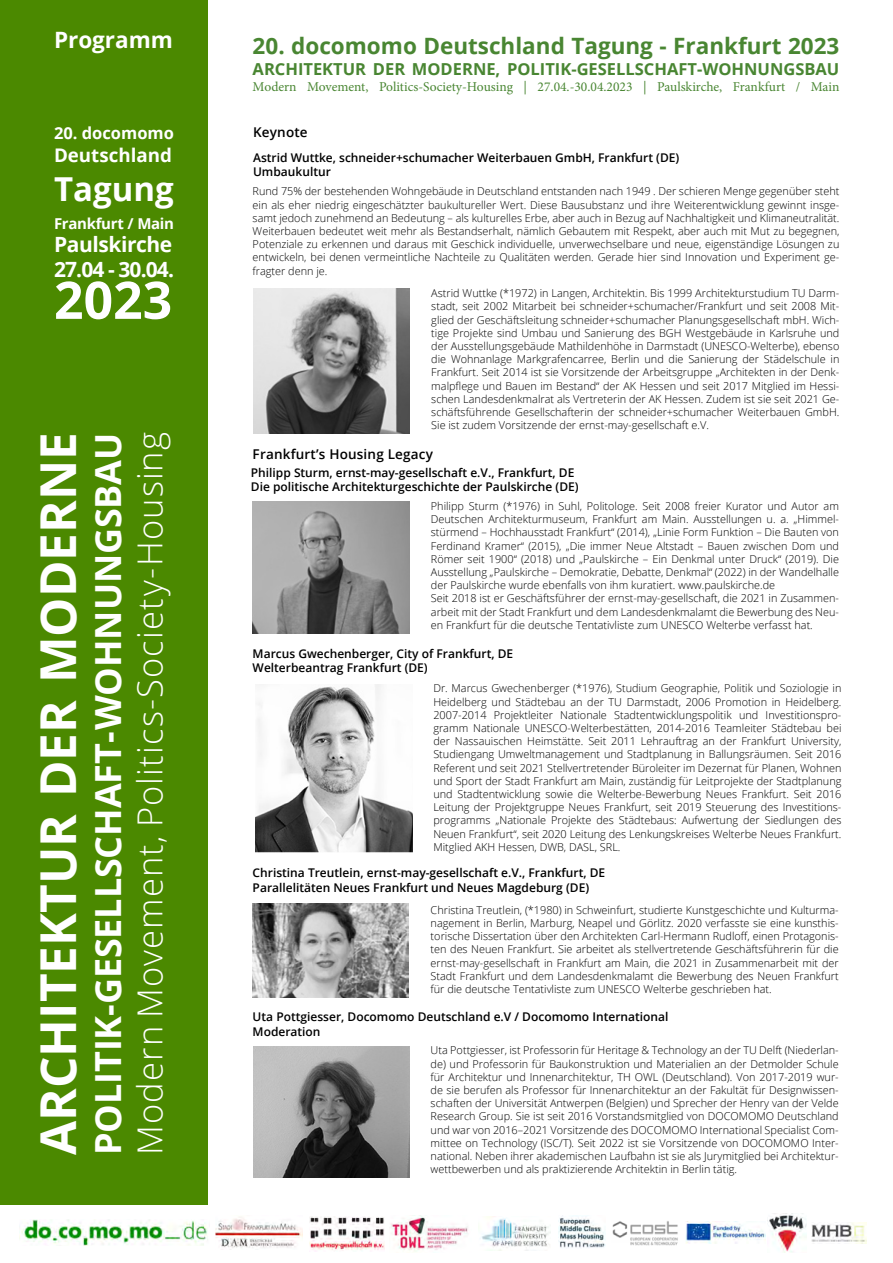
<style>
.page{position:relative;width:893px;height:1263px;background:#fff}
.page>*{position:absolute;margin:0;border:0;box-sizing:border-box;transform-origin:0 0}
.t1{font:700 51.75px "Open Sans";color:#fff}
.t2{font:700 49.5px "Open Sans";color:#fff}
.t3{font:700 36px "Open Sans";letter-spacing:-.005em;color:#fff}
.t4{font:300 34.5px "Open Sans";letter-spacing:.03em;color:#fff}
.t5{font:700 33px "Open Sans";color:#fff}
.t6{font:700 22.5px "Open Sans";color:#498632}
.t7{font:700 22.5px "Open Sans";color:#fff}
.t8{font:700 21px/25.2px "Open Sans";letter-spacing:-.02em;color:#fff}
.t9{font:700 18.75px "Open Sans";color:#fff}
.t10{font:700 16.5px "Open Sans";color:#498632}
.t11{font:700 16.5px "Open Sans";color:#fff}
.t12{font:700 15px "Open Sans";letter-spacing:-.02em;color:#fff}
.t13{font:13.5px "Minion Pro";color:#498632}
.t14{font:600 13.5px "Open Sans";letter-spacing:.015em;color:#000}
.t15{font:600 12px/14.4px "Open Sans";color:#000}
.t16{font:300 10.8px/13.2px "Open Sans";color:#000;text-align:justify}
</style>
<div class="page">
<div style="left:0;top:0;width:208px;height:1204px;background:#4b8900"></div>
<img style="left:19px;top:1219px;width:189px;height:27px">
<img style="left:215px;top:1217px;width:88px;height:31px">
<img style="left:309px;top:1216px;width:76px;height:36px">
<img style="left:391px;top:1215px;width:77px;height:37px">
<img style="left:481px;top:1217px;width:69px;height:33px">
<img style="left:686px;top:1222px;width:79px;height:21px">
<img style="left:558px;top:1215px;width:47px;height:33px">
<img style="left:769px;top:1215px;width:38px;height:37px">
<img style="left:811px;top:1222px;width:55px;height:22px">
<img style="left:612px;top:1221px;width:66px;height:25px">
<img style="left:253px;top:289px;width:156px;height:144px">
<img style="left:253px;top:502px;width:156px;height:131px">
<img style="left:253px;top:903px;width:156px;height:94px">
<img style="left:256px;top:685px;width:156px;height:167px">
<img style="left:253px;top:1046px;width:157px;height:132px">
<h3 class="t7" style="left:54px;top:24px;width:120px">Programm</h3>
<h3 class="t11" style="left:54px;top:121px;width:122px">20. docomomo</h3>
<h3 class="t9" style="left:54px;top:142px;width:119px">Deutschland</h3>
<h3 class="t5" style="left:54px;top:166px;width:121px">Tagung</h3>
<h3 class="t12" style="left:54px;top:213px;width:122px">Frankfurt / Main</h3>
<h3 class="t8" style="left:54px;top:231px;width:122px">Paulskirche<br>27.04 - 30.04.</h3>
<h1 class="t1" style="left:54px;top:264px;width:120px">2023</h1>
<h2 class="t2" style="left:23px;top:1155px;width:724px;rotate:-90deg">ARCHITEKTUR DER MODERNE</h2>
<h3 class="t3" style="left:83px;top:1155px;width:724px;rotate:-90deg">POLITIK-GESELLSCHAFT- WOHNUNGSBAU</h3>
<h3 class="t4" style="left:126px;top:1155px;width:724px;rotate:-90deg">Modern Movement, Politics-Society-Housing</h3>
<h3 class="t6" style="left:253px;top:30px;width:588px">20. docomomo Deutschland Tagung - Frankfurt 2023</h3>
<h3 class="t10" style="left:253px;top:57px;width:588px">ARCHITEKTUR DER MODERNE, POLITIK-GESELLSCHAFT-WOHNUNGSBAU</h3>
<p class="t13" style="left:253px;top:78px;width:588px">Modern Movement, Politics-Society-Housing | 27.04.-30.04.2023 | Paulskirche, Frankfurt / Main</p>
<p class="t14" style="left:253px;top:123px;width:56px">Keynote</p>
<p class="t15" style="left:253px;top:150px;width:428px">Astrid Wuttke, schneider+schumacher Weiterbauen GmbH, Frankfurt (DE)<br>Umbaukultur</p>
<p class="t16" style="left:253px;top:185px;width:588px">Rund 75% der bestehenden Wohngebäude in Deutschland entstanden nach 1949 . Der schieren Menge gegenüber steht ein als eher niedrig eingeschätzter baukultureller Wert. Diese Bausubstanz und ihre Weiterentwicklung gewinnt insge&shy;samt jedoch zunehmend an Bedeutung – als kulturelles Erbe, aber auch in Bezug auf Nachhaltigkeit und Klimaneutralität.<br>Weiterbauen bedeutet weit mehr als Bestandserhalt, nämlich Gebautem mit Respekt, aber auch mit Mut zu begegnen, Potenziale zu erkennen und daraus mit Geschick individuelle, unverwechselbare und neue, eigenständige Lösungen zu entwickeln, bei denen vermeintliche Nachteile zu Qualitäten werden. Gerade hier sind Innovation und Experiment ge&shy;fragter denn je.</p>
<p class="t16" style="left:431px;top:286px;width:410px">Astrid Wuttke (*1972) in Langen, Architektin. Bis 1999 Architekturstudium TU Darm&shy;stadt, seit 2002 Mitarbeit bei schneider+schumacher/Frankfurt und seit 2008 Mit&shy;glied der Geschäftsleitung schneider+schumacher Planungsgesellschaft mbH. Wich&shy;tige Projekte sind Umbau und Sanierung des BGH Westgebäude in Karlsruhe und der Ausstellungsgebäude Mathildenhöhe in Darmstadt (UNESCO-Welterbe), ebenso die Wohnanlage Markgrafencarree, Berlin und die Sanierung der Städelschule in Frankfurt. Seit 2014 ist sie Vorsitzende der Arbeitsgruppe „Architekten in der Denk&shy;malpflege und Bauen im Bestand“ der AK Hessen und seit 2017 Mitglied im Hessi&shy;schen Landesdenkmalrat als Vertreterin der AK Hessen. Zudem ist sie seit 2021 Ge&shy;schäftsführende Gesellschafterin der schneider+schumacher Weiterbauen GmbH.<br>Sie ist zudem Vorsitzende der ernst-may-gesellschaft e.V.</p>
<p class="t14" style="left:253px;top:445px;width:182px">Frankfurt’s Housing Legacy</p>
<p class="t15" style="left:251px;top:465px;width:329px">Philipp Sturm, ernst-may-gesellschaft e.V., Frankfurt, DE<br>Die politische Architekturgeschichte der Paulskirche (DE)</p>
<p class="t16" style="left:431px;top:499px;width:410px;text-align:left">Philipp Sturm (*1976) in Suhl, Politologe. Seit 2008 freier Kurator und Autor am Deutschen Architekturmuseum, Frankfurt am Main. Ausstellungen u. a. „Himmel&shy;stürmend – Hochhausstadt Frankfurt“ (2014), „Linie Form Funktion – Die Bauten von Ferdinand Kramer“ (2015), „Die immer Neue Altstadt – Bauen zwischen Dom und Römer seit 1900“ (2018) und „Paulskirche – Ein Denkmal unter Druck“ (2019). Die Ausstellung „Paulskirche – Demokratie, Debatte, Denkmal“ (2022) in der Wandelhalle der Paulskirche wurde ebenfalls von ihm kuratiert. www.paulskirche.de<br>Seit 2018 ist er Geschäftsführer der ernst-may-gesellschaft, die 2021 in Zusammen&shy;arbeit mit der Stadt Frankfurt und dem Landesdenkmalamt die Bewerbung des Neu&shy;en Frankfurt für die deutsche Tentativliste zum UNESCO Welterbe verfasst hat.</p>
<p class="t15" style="left:253px;top:646px;width:262px">Marcus Gwechenberger, City of Frankfurt, DE<br>Welterbeantrag Frankfurt (DE)</p>
<p class="t16" style="left:433px;top:681px;width:410px">Dr. Marcus Gwechenberger (*1976), Studium Geographie, Politik und Soziologie in Heidelberg und Städtebau an der TU Darmstadt, 2006 Promotion in Heidelberg.<br>2007-2014 Projektleiter Nationale Stadtentwicklungspolitik und Investitionspro&shy;gramm Nationale UNESCO-Welterbestätten, 2014-2016 Teamleiter Städtebau bei der Nassauischen Heimstätte. Seit 2011 Lehrauftrag an der Frankfurt University, Studiengang Umweltmanagement und Stadtplanung in Ballungsräumen. Seit 2016<br>Referent und seit 2021 Stellvertretender Büroleiter im Dezernat für Planen, Wohnen und Sport der Stadt Frankfurt am Main, zuständig für Leitprojekte der Stadtplanung und Stadtentwicklung sowie die Welterbe-Bewerbung Neues Frankfurt. Seit 2016<br>Leitung der Projektgruppe Neues Frankfurt, seit 2019 Steuerung des Investitions&shy;programms „Nationale Projekte des Städtebaus: Aufwertung der Siedlungen des Neuen Frankfurt“, seit 2020 Leitung des Lenkungskreises Welterbe Neues Frankfurt.<br>Mitglied AKH Hessen, DWB, DASL, SRL.</p>
<p class="t15" style="left:253px;top:865px;width:354px">Christina Treutlein, ernst-may-gesellschaft e.V., Frankfurt, DE<br>Parallelitäten Neues Frankfurt und Neues Magdeburg (DE)</p>
<p class="t16" style="left:431px;top:903px;width:410px">Christina Treutlein, (*1980) in Schweinfurt, studierte Kunstgeschichte und Kulturma&shy;nagement in Berlin, Marburg, Neapel und Görlitz. 2020 verfasste sie eine kunsthis&shy;torische Dissertation über den Architekten Carl-Hermann Rudloff, einen Protagonis&shy;ten des Neuen Frankfurt. Sie arbeitet als stellvertretende Geschäftsführerin für die ernst-may-gesellschaft in Frankfurt am Main, die 2021 in Zusammenarbeit mit der Stadt Frankfurt und dem Landesdenkmalamt die Bewerbung des Neuen Frankfurt für die deutsche Tentativliste zum UNESCO Welterbe geschrieben hat.</p>
<p class="t15" style="left:253px;top:1009px;width:417px">Uta Pottgiesser, Docomomo Deutschland e.V / Docomomo International<br>Moderation</p>
<p class="t16" style="left:431px;top:1043px;width:410px">Uta Pottgiesser, ist Professorin für Heritage &amp; Technology an der TU Delft (Niederlan&shy;de) und Professorin für Baukonstruktion und Materialien an der Detmolder Schule für Architektur und Innenarchitektur, TH OWL (Deutschland). Von 2017-2019 wur&shy;de sie berufen als Professor für Innenarchitektur an der Fakultät für Designwissen&shy;schaften der Universität Antwerpen (Belgien) und Sprecher der Henry van der Velde Research Group. Sie ist seit 2016 Vorstandsmitglied von DOCOMOMO Deutschland und war von 2016–2021 Vorsitzende des DOCOMOMO International Specialist Com&shy;mittee on Technology (ISC/T). Seit 2022 ist sie Vorsitzende von DOCOMOMO Inter&shy;national. Neben ihrer akademischen Laufbahn ist sie als Jurymitglied bei Architektur&shy;wettbewerben und als praktizierende Architektin in Berlin tätig.</p>
</div>
